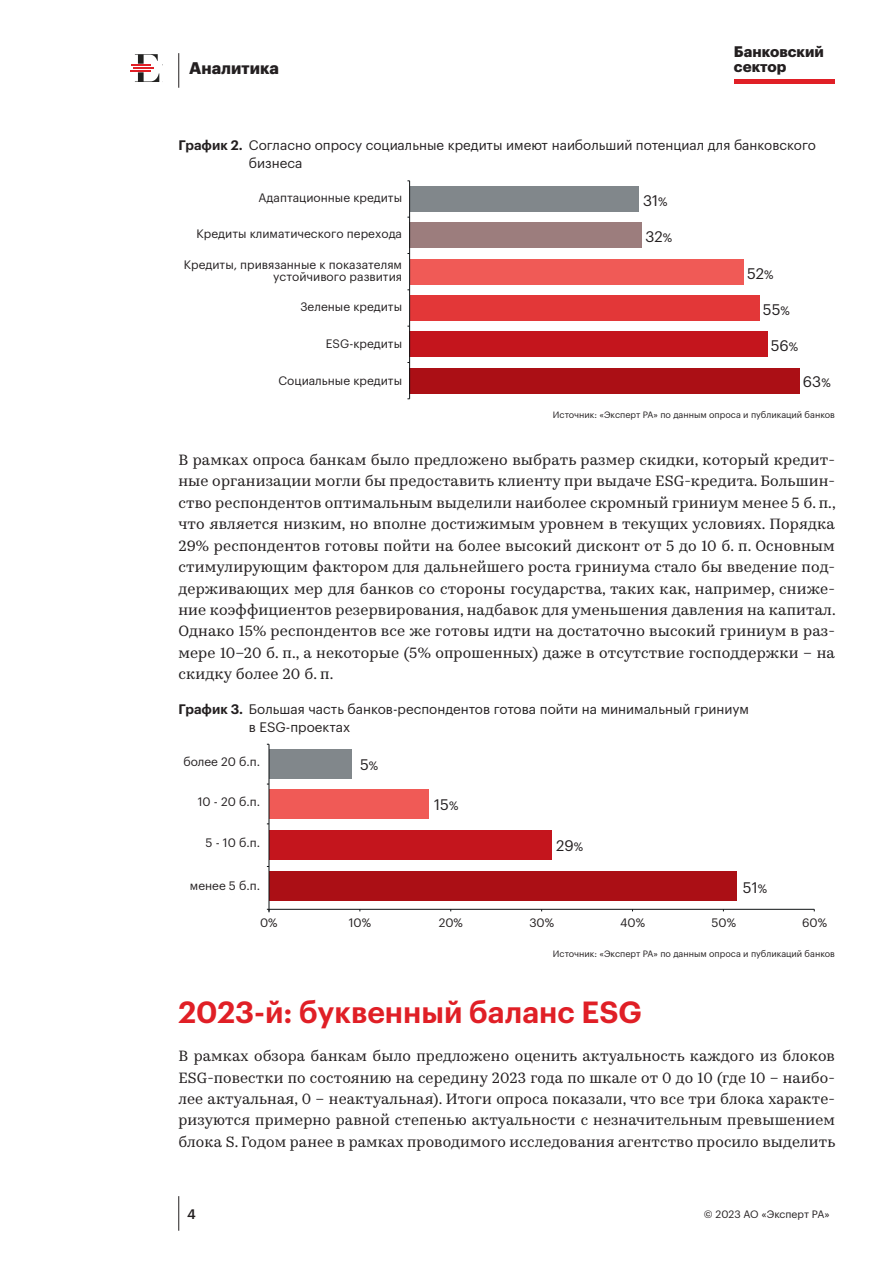
<style>
.page{position:relative;width:893px;height:1263px;background:#fff}
.page>*{position:absolute;margin:0;border:0;box-sizing:border-box;transform-origin:0 0}
.t1{font:600 30px "Graphik LC";color:#e01f26}
.t2{font:700 16.5px "Graphik LC";color:#231f20}
.t3{font:15px/21.5px "Kazimir Text";letter-spacing:.01em;color:#231f20;text-align:justify}
.t4{font:15px "Graphik LC";letter-spacing:.005em;color:#231f20}
.t5{font:700 15px/14.7px "Graphik LC";color:#231f20}
.t6{font:13.5px/18px "Graphik LC";color:#231f20}
.t7{font:500 13.5px "Graphik LC";color:#231f20}
.t8{font:12px/12px "Graphik LC";color:#231f20;text-align:right}
.t9{font:10.5px "Graphik LC";color:#231f20}
.t10{font:9px "Graphik LC";color:#231f20}
.s1{font-weight:600}
.s2{font-size:12px}
</style>
<div class="page">
<hr style="left:130px;top:70px;width:21px;height:2px;background:#e01f26">
<hr style="left:133px;top:67px;width:21px;height:2px;background:#e01f26">
<svg style="left:131px;top:54px;width:27px;height:12px"></svg>
<svg style="left:135px;top:72px;width:24px;height:10px"></svg>
<hr style="left:178px;top:53px;width:1px;height:35px;background:#231f20">
<hr style="left:178px;top:1196px;width:1px;height:35px;background:#231f20">
<hr style="left:734px;top:79px;width:100px;height:4px;background:#e01f26">
<div style="left:410px;top:368px;width:390px;height:25px;background:#ab0f15"></div>
<div style="left:410px;top:331px;width:358px;height:26px;background:#c4151d"></div>
<div style="left:410px;top:295px;width:350px;height:26px;background:#e33738"></div>
<div style="left:410px;top:259px;width:333px;height:25px;background:#f05a56"></div>
<div style="left:410px;top:223px;width:232px;height:25px;background:#9c7d7d"></div>
<div style="left:410px;top:186px;width:229px;height:26px;background:#81878b"></div>
<hr style="left:409px;top:181px;width:1px;height:218px;background:#0e1214">
<div style="left:269px;top:872px;width:468px;height:29px;background:#ab0f15"></div>
<div style="left:269px;top:830px;width:283px;height:30px;background:#c4151d"></div>
<div style="left:269px;top:789px;width:159px;height:30px;background:#f05a56"></div>
<div style="left:269px;top:749px;width:82px;height:30px;background:#81878b"></div>
<hr style="left:269px;top:744px;width:1px;height:168px;background:#0e1214">
<hr style="left:269px;top:909px;width:545px;height:1px;background:#0e1214">
<p class="t2" style="left:189px;top:56px;width:91px">Аналитика</p>
<p class="t5" style="left:734px;top:43px;width:92px">Банковский сектор</p>
<p class="t6" style="left:249px;top:135px;width:568px;text-indent:-70px"><span class="s1">График 2.</span> Согласно опросу социальные кредиты имеют наибольший потенциал для банковского бизнеса</p>
<p class="t8" style="left:259px;top:191px;width:145px">Адаптационные кредиты</p>
<p class="t8" style="left:197px;top:226px;width:207px">Кредиты климатического перехода</p>
<p class="t8" style="left:184px;top:258px;width:220px">Кредиты, привязанные к показателям устойчивого развития</p>
<p class="t8" style="left:300px;top:300px;width:103px">Зеленые кредиты</p>
<p class="t8" style="left:326px;top:337px;width:78px">ESG-кредиты</p>
<p class="t8" style="left:279px;top:373px;width:125px">Социальные кредиты</p>
<p class="t4" style="left:803px;top:371px;width:29px">63<span class="s2">%</span></p>
<p class="t4" style="left:643px;top:189px;width:26px">31<span class="s2">%</span></p>
<p class="t4" style="left:645px;top:225px;width:28px">32<span class="s2">%</span></p>
<p class="t4" style="left:747px;top:262px;width:28px">52<span class="s2">%</span></p>
<p class="t4" style="left:763px;top:298px;width:29px">55<span class="s2">%</span></p>
<p class="t4" style="left:771px;top:334px;width:29px">56<span class="s2">%</span></p>
<p class="t10" style="left:553px;top:408px;width:283px">Источник: «Эксперт РА» по данным опроса и публикаций банков</p>
<p class="t3" style="left:178px;top:448px;width:659px">В рамках опроса банкам было предложено выбрать размер скидки, который кредит&shy;ные организации могли бы предоставить клиенту при выдаче ESG-кредита. Большин&shy;ство респондентов оптимальным выделили наиболее скромный гриниум менее 5 б. п., что является низким, но вполне достижимым уровнем в текущих условиях. Порядка 29% респондентов готовы пойти на более высокий дисконт от 5 до 10 б. п. Основным стимулирующим фактором для дальнейшего роста гриниума стало бы введение под&shy;держивающих мер для банков со стороны государства, таких как, например, сниже&shy;ние коэффициентов резервирования, надбавок для уменьшения давления на капитал.<br>Однако 15% респондентов все же готовы идти на достаточно высокий гриниум в раз&shy;мере 10–20 б. п., а некоторые (5% опрошенных) даже в отсутствие господдержки – на скидку более 20 б. п.</p>
<p class="t6" style="left:249px;top:699px;width:502px;text-indent:-70px"><span class="s1">График 3.</span> Большая часть банков-респондентов готова пойти на минимальный гриниум в ESG-проектах</p>
<p class="t8" style="left:183px;top:755px;width:78px">более 20 б.п.</p>
<p class="t4" style="left:360px;top:753px;width:20px">5<span class="s2">%</span></p>
<p class="t8" style="left:198px;top:795px;width:64px">10 - 20 б.п.</p>
<p class="t8" style="left:206px;top:836px;width:56px">5 - 10 б.п.</p>
<p class="t4" style="left:434px;top:793px;width:26px">15<span class="s2">%</span></p>
<p class="t4" style="left:556px;top:834px;width:29px">29<span class="s2">%</span></p>
<p class="t8" style="left:190px;top:879px;width:72px">менее 5 б.п.</p>
<p class="t4" style="left:743px;top:876px;width:26px">51<span class="s2">%</span></p>
<p class="t8" style="left:260px;top:916px;width:19px">0%</p>
<p class="t8" style="left:349px;top:916px;width:24px">10%</p>
<p class="t8" style="left:439px;top:916px;width:26px">20%</p>
<p class="t8" style="left:529px;top:916px;width:26px">30%</p>
<p class="t8" style="left:620px;top:916px;width:27px">40%</p>
<p class="t8" style="left:711px;top:916px;width:26px">50%</p>
<p class="t8" style="left:802px;top:916px;width:27px">60%</p>
<p class="t10" style="left:553px;top:947px;width:283px">Источник: «Эксперт РА» по данным опроса и публикаций банков</p>
<h1 class="t1" style="left:178px;top:989px;width:465px">2023-й: буквенный баланс ESG</h1>
<p class="t3" style="left:178px;top:1044px;width:658px">В рамках обзора банкам было предложено оценить актуальность каждого из блоков ESG-повестки по состоянию на середину 2023 года по шкале от 0 до 10 (где 10 – наибо&shy;лее актуальная, 0 – неактуальная). Итоги опроса показали, что все три блока характе&shy;ризуются примерно равной степенью актуальности с незначительным превышением блока S. Годом ранее в рамках проводимого исследования агентство просило выделить</p>
<p class="t7" style="left:187px;top:1204px;width:10px">4</p>
<p class="t9" style="left:704px;top:1206px;width:127px">© 2023 АО «Эксперт РА»</p>
</div>
